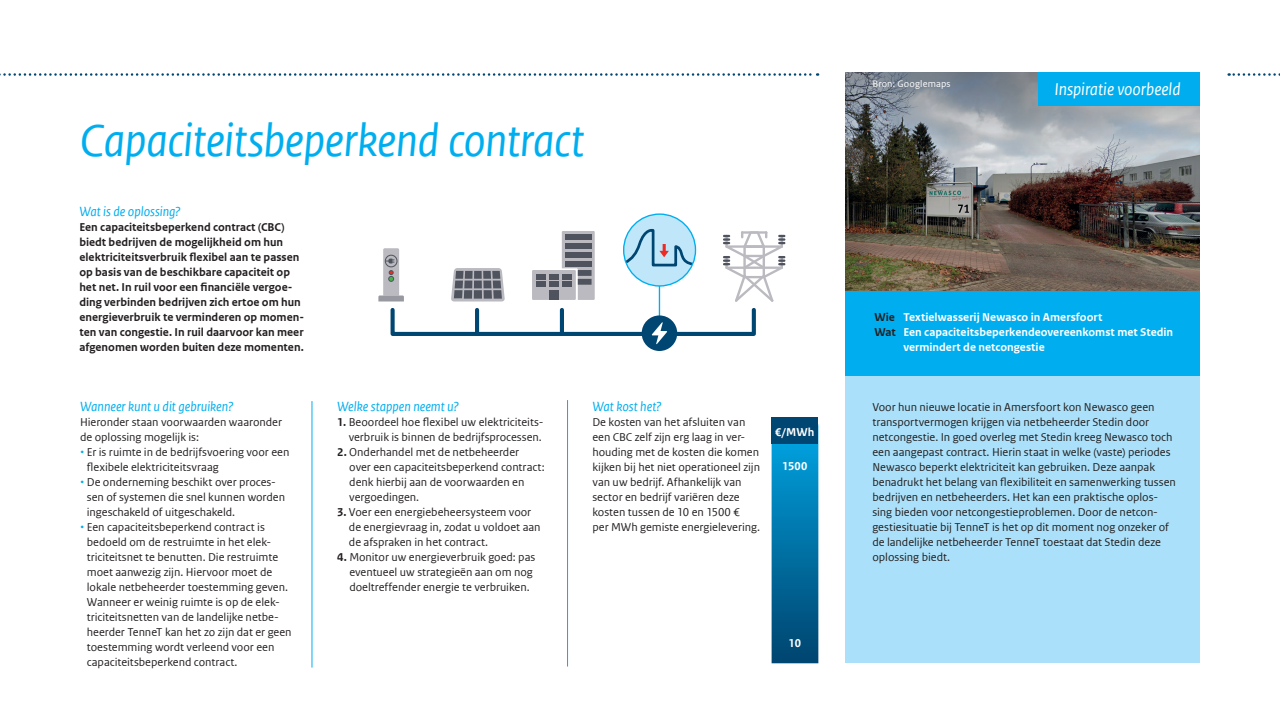
<style>
.page{position:relative;width:1280px;height:720px;background:#fff}
.page>*{position:absolute;margin:0;border:0;box-sizing:border-box;transform-origin:0 0}
.t1{font:italic 48px "Rijksoverheid Sans Web Text";letter-spacing:-.01em;color:#00aeef}
.t2{font:italic 18px "Rijksoverheid Sans Web Text";letter-spacing:-.005em;color:#fff}
.t3{font:italic 14px "Rijksoverheid Sans Web Text";letter-spacing:-.005em;color:#00aeef}
.t4{font:12px/15px "Rijksoverheid Sans Web Text";color:#231f20}
.t5{font:700 12px/15px "Rijksoverheid Sans Web Text";color:#231f20}
.t6{font:700 12px "Rijksoverheid Sans Web Text";color:#fff}
.t7{font:10px "Rijksoverheid Sans Web Text";letter-spacing:.015em;color:#fff}
.s1{font-family:"Proxima Nova";color:#00aeef}
.s2{font-weight:700}
.s3{color:#231f20}
</style>
<div class="page">
<div style="left:845px;top:145px;width:354px;height:518px;background:#aae0f9"></div>
<div style="left:846px;top:146px;width:354px;height:230px;background:#00aeef"></div>
<img style="left:846px;top:73px;width:354px;height:218px">
<svg style="left:0;top:73px;width:818px;height:3px"></svg>
<svg style="left:1229px;top:73px;width:51px;height:3px"></svg>
<hr style="left:311px;top:401px;width:1px;height:267px;background:#00aeef">
<hr style="left:567px;top:400px;width:1px;height:267px;background:#00aeef">
<div style="left:1038px;top:72px;width:162px;height:34px;background:#00aeef"></div>
<svg style="left:772px;top:444px;width:46px;height:219px"></svg>
<div style="left:772px;top:418px;width:46px;height:26px;background:#004672"></div>
<hr style="left:659px;top:279px;width:1px;height:49px;background:#00aeef">
<svg style="left:451px;top:268px;width:54px;height:34px"></svg>
<svg style="left:723px;top:231px;width:62px;height:71px"></svg>
<svg style="left:378px;top:248px;width:26px;height:54px"></svg>
<div style="left:385px;top:255px;width:12px;height:12px;border:1px solid #4f535d;border-radius:50%"></div>
<div style="left:391px;top:308px;width:365px;height:28px;border:4px solid #004672"></div>
<div style="left:644px;top:318px;width:31px;height:31px;background:#004672;border-radius:50%"></div>
<div style="left:642px;top:315px;width:35px;height:36px;border:4px solid #004672;border-radius:50%"></div>
<svg style="left:652px;top:322px;width:15px;height:22px"></svg>
<hr style="left:475px;top:310px;width:4px;height:23px;background:#004672">
<hr style="left:560px;top:310px;width:4px;height:23px;background:#004672">
<div style="left:624px;top:214px;width:72px;height:72px;background:#bfe6f9;border-radius:50%"></div>
<svg style="left:624px;top:224px;width:72px;height:46px"></svg>
<svg style="left:562px;top:231px;width:33px;height:69px"></svg>
<div style="left:565px;top:261px;width:27px;height:6px;background:#4f535d"></div>
<div style="left:565px;top:252px;width:27px;height:6px;background:#4f535d"></div>
<div style="left:565px;top:243px;width:27px;height:6px;background:#4f535d"></div>
<div style="left:565px;top:234px;width:27px;height:6px;background:#4f535d"></div>
<div style="left:532px;top:270px;width:44px;height:30px;background:#babac0"></div>
<div style="left:536px;top:274px;width:10px;height:5px;background:#4f535d"></div>
<div style="left:549px;top:274px;width:10px;height:5px;background:#4f535d"></div>
<div style="left:562px;top:274px;width:10px;height:5px;background:#4f535d"></div>
<div style="left:536px;top:282px;width:10px;height:5px;background:#4f535d"></div>
<div style="left:549px;top:282px;width:10px;height:5px;background:#4f535d"></div>
<div style="left:562px;top:282px;width:10px;height:5px;background:#4f535d"></div>
<div style="left:549px;top:290px;width:10px;height:10px;background:#4f535d"></div>
<h1 class="t1" style="left:79px;top:114px;width:507px">Capaciteitsbeperkend contract</h1>
<p class="t3" style="left:79px;top:204px;width:103px">Wat is de oplossing?</p>
<p class="t5" style="left:79px;top:220px;width:226px">Een capaciteitsbeperkend contract (CBC) biedt bedrijven de mogelijkheid om hun elektriciteitsverbruik flexibel aan te passen op basis van de beschikbare capaciteit op het net. In ruil voor een financiële vergoe&shy;ding verbinden bedrijven zich ertoe om hun energieverbruik te verminderen op momen&shy;ten van congestie. In ruil daarvoor kan meer afgenomen worden buiten deze momenten.</p>
<p class="t3" style="left:80px;top:399px;width:155px">Wanneer kunt u dit gebruiken?</p>
<p class="t4" style="left:80px;top:415px;width:203px">Hieronder staan voorwaarden waaronder de oplossing mogelijk is:</p>
<p class="t4" style="left:87px;top:445px;width:204px;text-indent:-7px"><span class="s1">•</span> Er is ruimte in de bedrijfsvoering voor een flexibele elektriciteitsvraag</p>
<p class="t4" style="left:87px;top:475px;width:200px;text-indent:-7px"><span class="s1">•</span> De onderneming beschikt over proces&shy;sen of systemen die snel kunnen worden ingeschakeld of uitgeschakeld.</p>
<p class="t4" style="left:87px;top:520px;width:206px;text-indent:-7px"><span class="s1">•</span> Een capaciteitsbeperkend contract is bedoeld om de restruimte in het elek&shy;triciteitsnet te benutten. Die restruimte moet aanwezig zijn. Hiervoor moet de lokale netbeheerder toestemming geven.<br>Wanneer er weinig ruimte is op de elek&shy;triciteitsnetten van de landelijke netbe&shy;heerder TenneT kan het zo zijn dat er geen toestemming wordt verleend voor een capaciteitsbeperkend contract.</p>
<p class="t3" style="left:337px;top:399px;width:123px">Welke stappen neemt u?</p>
<p class="t4" style="left:337px;top:415px;width:208px;text-align:right"><span class="s2">1.</span> Beoordeel hoe flexibel uw elektriciteits&shy;verbruik is binnen de bedrijfsprocessen.</p>
<p class="t4" style="left:349px;top:445px;width:197px;text-indent:-12px"><span class="s2">2.</span> Onderhandel met de netbeheerder<br>over een capaciteitsbeperkend contract: denk hierbij aan de voorwaarden en vergoedingen.</p>
<p class="t4" style="left:349px;top:505px;width:193px;text-indent:-12px"><span class="s2">3.</span> Voer een energiebeheersysteem voor de energievraag in, zodat u voldoet aan de afspraken in het contract.</p>
<p class="t4" style="left:349px;top:550px;width:187px;text-indent:-12px"><span class="s2">4.</span> Monitor uw energieverbruik goed: pas eventueel uw strategieën aan om nog doeltreffender energie te verbruiken.</p>
<p class="t3" style="left:592px;top:399px;width:71px">Wat kost het?</p>
<p class="t4" style="left:592px;top:415px;width:169px">De kosten van het afsluiten van een CBC zelf zijn erg laag in ver&shy;houding met de kosten die komen kijken bij het niet operationeel zijn van uw bedrijf. Afhankelijk van sector en bedrijf variëren deze kosten tussen de 10 en 1500 €<br>per MWh gemiste energielevering.</p>
<p class="t6" style="left:775px;top:425px;width:41px">€/MWh</p>
<p class="t6" style="left:782px;top:459px;width:27px">1500</p>
<p class="t6" style="left:789px;top:637px;width:14px">10</p>
<p class="t7" style="left:872px;top:78px;width:80px">Bron: Googlemaps</p>
<h2 class="t2" style="left:1054px;top:79px;width:128px">Inspiratie voorbeeld</h2>
<p class="t6" style="left:874px;top:310px;width:229px"><span class="s3">Wie</span> Textielwasserij Newasco in Amersfoort</p>
<p class="t6" style="left:874px;top:325px;width:300px"><span class="s3">Wat</span> Een capaciteitsbeperkendeovereenkomst met Stedin</p>
<p class="t6" style="left:903px;top:340px;width:143px">vermindert de netcongestie</p>
<p class="t4" style="left:872px;top:400px;width:305px">Voor hun nieuwe locatie in Amersfoort kon Newasco geen transportvermogen krijgen via netbeheerder Stedin door netcongestie. In goed overleg met Stedin kreeg Newasco toch een aangepast contract. Hierin staat in welke (vaste) periodes Newasco beperkt elektriciteit kan gebruiken. Deze aanpak benadrukt het belang van flexibiliteit en samenwerking tussen bedrijven en netbeheerders. Het kan een praktische oplos&shy;sing bieden voor netcongestieproblemen. Door de netcon&shy;gestiesituatie bij TenneT is het op dit moment nog onzeker of de landelijke netbeheerder TenneT toestaat dat Stedin deze oplossing biedt.</p>
</div>
